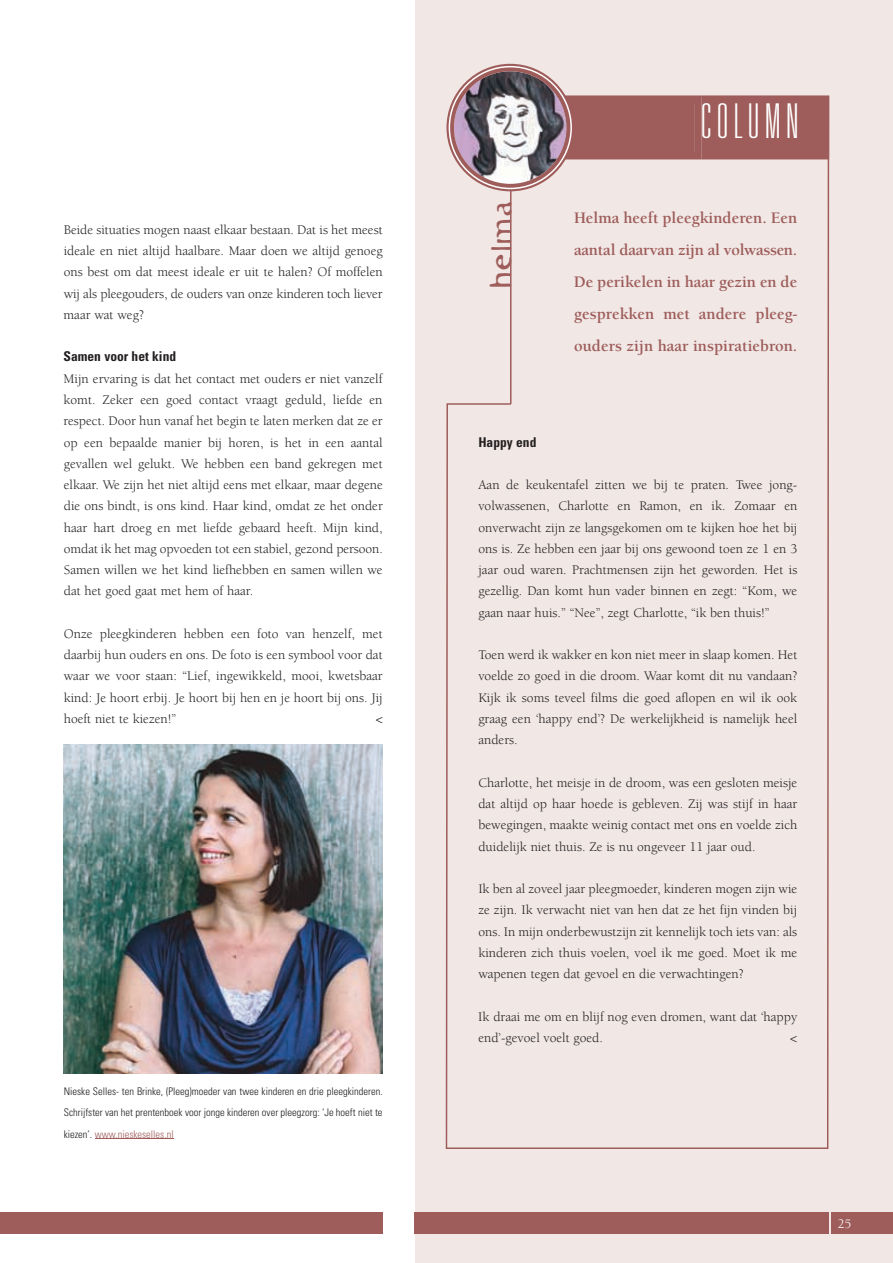
<style>
.page{position:relative;width:893px;height:1263px;background:#fff}
.page>*{position:absolute;margin:0;border:0;box-sizing:border-box;transform-origin:0 0}
.t1{font:100 ultra-condensed 48px "Univers";letter-spacing:.11em;color:#fff}
.t2{font:30px "Bastard";letter-spacing:.085em;color:#9e5d5a}
.t3{font:700 16.5px/32px "Berkeley";color:#9e5d5a;text-align:justify}
.t4{font:13.5px/21.3px "Berkeley";color:#231f20;text-align:justify}
.t5{font:700 condensed 13.5px "Univers";color:#231f20}
.t6{font:13.5px "Berkeley";color:#fff}
.t7{font:300 condensed 10.5px/21.3px "Univers";color:#231f20;text-align:justify}
.s1{color:#9e5d5a}
</style>
<div class="page">
<div style="left:0;top:1212px;width:383px;height:21px;background:#9e5d5a"></div>
<hr style="left:95px;top:1138px;width:79px;height:1px;background:#9e5d5a">
<div style="left:415px;top:0;width:478px;height:1263px;background:#f1e8e6"></div>
<svg style="left:446px;top:191px;width:383px;height:958px"></svg>
<svg style="left:446px;top:64px;width:383px;height:127px"></svg>
<div style="left:831px;top:1212px;width:62px;height:21px;background:#9e5d5a"></div>
<div style="left:415px;top:1212px;width:414px;height:21px;background:#9e5d5a"></div>
<img style="left:64px;top:744px;width:319px;height:330px">
<p class="t4" style="left:64px;top:220px;width:321px">Beide situaties mogen naast elkaar bestaan. Dat is het meest ideale en niet altijd haalbare. Maar doen we altijd genoeg ons best om dat meest ideale er uit te halen? Of moffelen wij als pleegouders, de ouders van onze kinderen toch liever maar wat weg?</p>
<p class="t5" style="left:64px;top:352px;width:114px">Samen voor het kind</p>
<p class="t4" style="left:64px;top:369px;width:321px">Mijn ervaring is dat het contact met ouders er niet vanzelf komt. Zeker een goed contact vraagt geduld, liefde en respect. Door hun vanaf het begin te laten merken dat ze er op een bepaalde manier bij horen, is het in een aantal gevallen wel gelukt. We hebben een band gekregen met elkaar. We zijn het niet altijd eens met elkaar, maar degene die ons bindt, is ons kind. Haar kind, omdat ze het onder haar hart droeg en met liefde gebaard heeft. Mijn kind, omdat ik het mag opvoeden tot een stabiel, gezond persoon.<br>Samen willen we het kind liefhebben en samen willen we dat het goed gaat met hem of haar.</p>
<p class="t4" style="left:64px;top:624px;width:320px">Onze pleegkinderen hebben een foto van henzelf, met daarbij hun ouders en ons. De foto is een symbool voor dat waar we voor staan: “Lief, ingewikkeld, mooi, kwetsbaar kind: Je hoort erbij. Je hoort bij hen en je hoort bij ons. Jij hoeft niet te kiezen!”</p>
<p class="t4" style="left:376px;top:709px;width:9px">&lt;</p>
<p class="t7" style="left:64px;top:1082px;width:320px">Nieske Selles- ten Brinke, (Pleeg)moeder van twee kinderen en drie pleegkinderen.<br>Schrijfster van het prentenboek voor jonge kinderen over pleegzorg: ‘Je hoeft niet te kiezen’. <span class="s1">www.nieskeselles.nl</span></p>
<h2 class="t2" style="left:485px;top:289px;width:89px;rotate:-90deg">helma</h2>
<h1 class="t1" style="left:702px;top:104px;width:99px">COLUMN</h1>
<p class="t3" style="left:574px;top:203px;width:225px">Helma heeft pleegkinderen. Een aantal daarvan zijn al volwassen.<br>De perikelen in haar gezin en de gesprekken met andere pleeg - ouders zijn haar inspiratiebron.</p>
<p class="t5" style="left:478px;top:437px;width:60px">Happy end</p>
<p class="t4" style="left:478px;top:475px;width:320px">Aan de keukentafel zitten we bij te praten. Twee jong - volwassenen, Charlotte en Ramon, en ik. Zomaar en onverwacht zijn ze langsgekomen om te kijken hoe het bij ons is. Ze hebben een jaar bij ons gewoond toen ze 1 en 3 jaar oud waren. Prachtmensen zijn het geworden. Het is gezellig. Dan komt hun vader binnen en zegt: “Kom, we gaan naar huis.” “Nee”, zegt Charlotte, “ik ben thuis!”</p>
<p class="t4" style="left:478px;top:645px;width:320px">Toen werd ik wakker en kon niet meer in slaap komen. Het voelde zo goed in die droom. Waar komt dit nu vandaan?<br>Kijk ik soms teveel films die goed aflopen en wil ik ook graag een ‘happy end’? De werkelijkheid is namelijk heel anders.</p>
<p class="t4" style="left:478px;top:773px;width:320px">Charlotte, het meisje in de droom, was een gesloten meisje dat altijd op haar hoede is gebleven. Zij was stijf in haar bewegingen, maakte weinig contact met ons en voelde zich duidelijk niet thuis. Ze is nu ongeveer 11 jaar oud.</p>
<p class="t4" style="left:478px;top:879px;width:320px">Ik ben al zoveel jaar pleegmoeder, kinderen mogen zijn wie ze zijn. Ik verwacht niet van hen dat ze het fijn vinden bij ons. In mijn onderbewustzijn zit kennelijk toch iets van: als kinderen zich thuis voelen, voel ik me goed. Moet ik me wapenen tegen dat gevoel en die verwachtingen?</p>
<p class="t4" style="left:478px;top:1007px;width:320px">Ik draai me om en blijf nog even dromen, want dat ‘happy end’-gevoel voelt goed.</p>
<p class="t4" style="left:790px;top:1028px;width:9px">&lt;</p>
<p class="t6" style="left:838px;top:1218px;width:15px">25</p>
</div>
